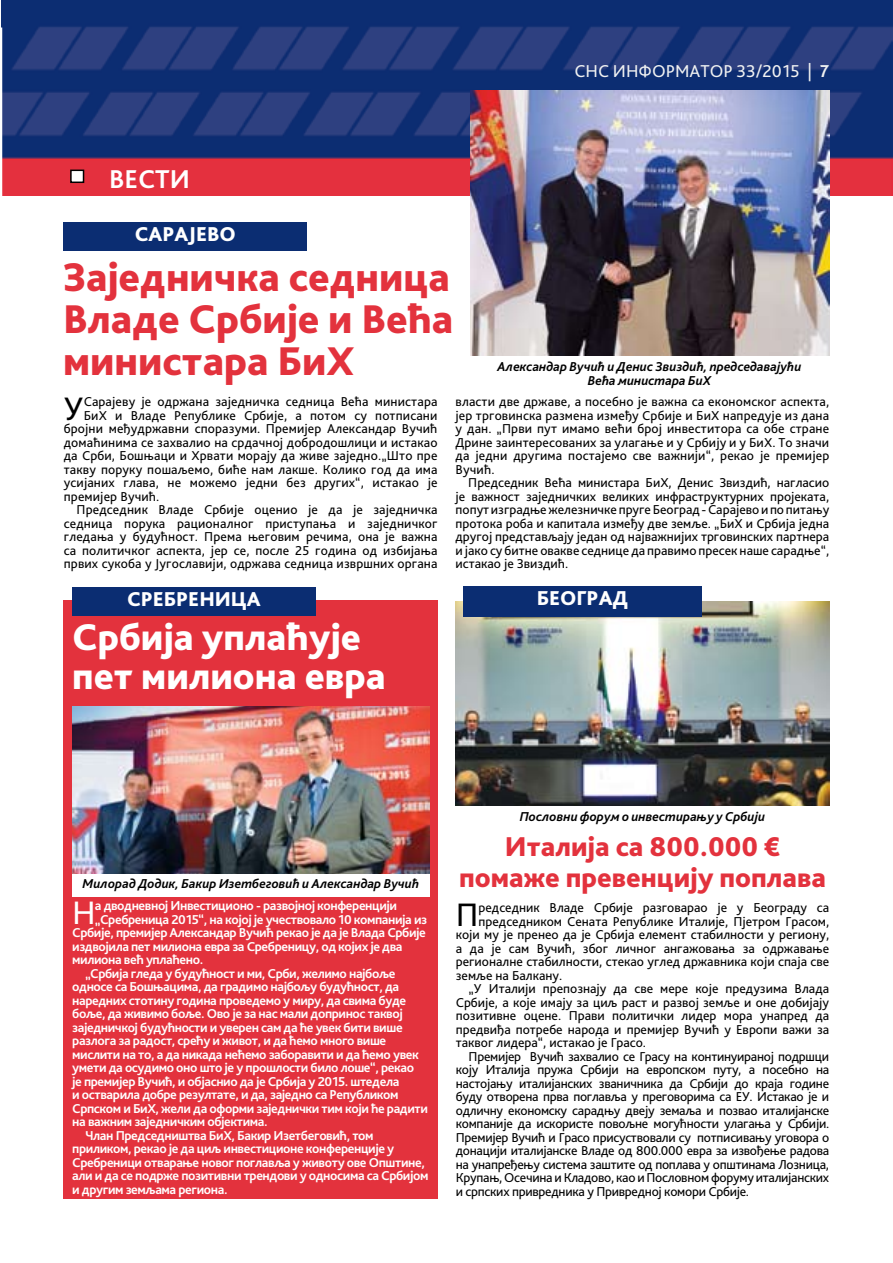
<style>
.page{position:relative;width:893px;height:1263px;background:#fff}
.page>*{position:absolute;margin:0;border:0;box-sizing:border-box;transform-origin:0 0}
.t1{font:800 42px/42px "Bliss Pro";color:#e3323d;text-align:justify}
.t2{font:800 39px/39px "Bliss Pro";color:#fff}
.t3{font:34.05px "Bliss Pro";color:#000}
.t4{font:34.05px "Bliss Pro";color:#fff}
.t5{font:800 28.5px/30px "Bliss Pro";color:#e3323d;text-align:center}
.t6{font:700 27px "Bliss Pro";color:#fff}
.t7{font:800 21px "Bliss Pro";color:#fff}
.t8{font:18px "Bliss Pro";color:#f0f1f1}
.t9{font:13.5px/13.5px "Bliss Pro";color:#000;text-align:justify}
.t10{font:700 13.5px "Bliss Pro";letter-spacing:-.03em;color:#fff}
.t11{font:13.5px "Bliss Pro";letter-spacing:-.02em;color:#000}
.t12{font:italic 700 13.5px/13.5px "Bliss Pro";color:#000;text-align:center}
.s1{font-weight:700}
</style>
<div class="page">
<div style="left:64px;top:601px;width:374px;height:598px;background:#e3323d"></div>
<img style="left:1px;top:0;width:892px;height:196px">
<div style="left:71px;top:170px;width:13px;height:12px;background:#fff"></div>
<div style="left:70px;top:170px;width:14px;height:13px;border:2px solid #000"></div>
<img style="left:456px;top:602px;width:373px;height:204px">
<img style="left:471px;top:90px;width:358px;height:265px">
<img style="left:72px;top:707px;width:357px;height:167px">
<div style="left:64px;top:222px;width:243px;height:29px;background:#0b2d72"></div>
<div style="left:463px;top:586px;width:239px;height:31px;background:#0b2d72"></div>
<div style="left:72px;top:587px;width:243px;height:28px;background:#0b2d72"></div>
<div style="left:72px;top:874px;width:357px;height:23px;background:#fff"></div>
<svg style="left:1px;top:28px;width:1px;height:168px"></svg>
<h3 class="t6" style="left:109px;top:163px;width:82px">ВЕСТИ</h3>
<h3 class="t7" style="left:135px;top:221px;width:28px">Сарајево</h3>
<h1 class="t1" style="left:63px;top:255px;width:392px">Заједничка седница Владе Србије и Већа министара БиХ</h1>
<h3 class="t8" style="left:575px;top:59px;width:256px">СНС ИНФОРМАТОР 33/2015 | <span class="s1">7</span></h3>
<p class="t12" style="left:497px;top:359px;width:306px">Александар Вучић и Денис Звиздић, председавајући<br>Већа министара БиХ</p>
<h3 class="t3" style="left:64px;top:387px;width:21px">У</h3>
<p class="t9" style="left:84px;top:394px;width:355px">Сарајеву je одржана заједничка седница Већа министара</p>
<p class="t9" style="left:84px;top:408px;width:355px">БиХ и Владе Републике Србије, а потом су потписани</p>
<p class="t9" style="left:64px;top:421px;width:375px">бројни међудржавни споразуми. Премијер Александар Вучић</p>
<p class="t9" style="left:64px;top:435px;width:375px">домаћинима се захвалио на срдачној добродошлици и истакао</p>
<p class="t9" style="left:64px;top:448px;width:375px">да Срби, Бошњаци и Хрвати морају да живе заједно.„Што пре</p>
<p class="t9" style="left:64px;top:462px;width:375px">такву поруку пошаљемо, биће нам лакше. Колико год да има</p>
<p class="t9" style="left:64px;top:475px;width:375px">усијаних глава, не можемо једни без других“, истакао је</p>
<p class="t9" style="left:64px;top:489px;width:97px">премијер Вучић.</p>
<p class="t9" style="left:77px;top:502px;width:362px">Председник Владе Србије оценио је да је заједничка</p>
<p class="t9" style="left:64px;top:516px;width:375px">седница порука рационалног приступања и заједничког</p>
<p class="t9" style="left:64px;top:529px;width:375px">гледања у будућност. Према његовим речима, она је важна</p>
<p class="t9" style="left:64px;top:543px;width:375px">са политичког аспекта, јер се, после 25 година од избијања</p>
<p class="t9" style="left:64px;top:556px;width:375px">првих сукоба у Југославији, одржава седница извршних органа</p>
<p class="t9" style="left:456px;top:394px;width:375px">власти две државе, а посебно је важна са економског аспекта, јер трговинска размена између Србије и БиХ напредује из дана у дан. „Први пут имамо већи број инвеститора са обе стране Дрине заинтересованих за улагање и у Србију и у БиХ. То значи да једни другима постајемо све важнији“, рекао је премијер Вучић.</p>
<p class="t9" style="left:456px;top:475px;width:375px;text-indent:13px">Председник Већа министара БиХ, Денис Звиздић, нагласио је важност заједничких великих инфраструктурних пројеката, попут изградње железничке пруге Београд - Сарајево и по питању протока роба и капитала између две земље. „БиХ и Србија једна другој представљају један од најважнијих трговинских партнера и јако су битне овакве седнице да правимо пресек наше сарадње“, истакао је Звиздић.</p>
<h3 class="t7" style="left:127px;top:586px;width:28px">Сребрени</h3>
<h3 class="t7" style="left:231px;top:586px;width:28px">ца</h3>
<h3 class="t7" style="left:537px;top:585px;width:27px">Београд</h3>
<h2 class="t2" style="left:72px;top:617px;width:315px">Србија уплаћује пет милиона евра</h2>
<p class="t12" style="left:82px;top:876px;width:338px">Милорад Додик, Бакир Изетбеговић и Александар Вучић</p>
<h3 class="t4" style="left:72px;top:891px;width:25px">Н</h3>
<p class="t10" style="left:95px;top:897px;width:304px">а дводневној Инвестиционо - развојној конференцији</p>
<p class="t10" style="left:95px;top:911px;width:334px">„Сребреница 2015“, на којој је учествовало 10 компанија из</p>
<p class="t10" style="left:72px;top:924px;width:355px">Србије, премијер Александар Вучић рекао је да је Влада Србије</p>
<p class="t10" style="left:72px;top:938px;width:332px">издвојила пет милиона евра за Сребреницу, од којих је два</p>
<p class="t10" style="left:72px;top:951px;width:132px">милиона већ уплаћено.</p>
<p class="t10" style="left:85px;top:965px;width:312px">„Србија гледа у будућност и ми, Срби, желимо најбоље</p>
<p class="t10" style="left:72px;top:978px;width:328px">односе са Бошњацима, да градимо најбољу будућност, да</p>
<p class="t10" style="left:72px;top:992px;width:335px">наредних стотину година проведемо у миру, да свима буде</p>
<p class="t10" style="left:72px;top:1005px;width:332px">боље, да живимо боље. Ово је за нас мали допринос таквој</p>
<p class="t10" style="left:72px;top:1019px;width:332px">заједничкој будућности и уверен сам да ће увек бити више</p>
<p class="t10" style="left:72px;top:1032px;width:315px">разлога за радост, срећу и живот, и да ћемо много више</p>
<p class="t10" style="left:72px;top:1046px;width:348px">мислити на то, а да никада нећемо заборавити и да ћемо увек</p>
<p class="t10" style="left:72px;top:1059px;width:343px">умети да осудимо оно што је у прошлости било лоше“, рекао</p>
<p class="t10" style="left:72px;top:1073px;width:329px">је премијер Вучић, и објаснио да је Србија у 2015. штедела</p>
<p class="t10" style="left:72px;top:1086px;width:328px">и остварила добре резултате, и да, заједно са Републиком</p>
<p class="t10" style="left:72px;top:1100px;width:357px">Српском и БиХ, жели да оформи заједнички тим који ће радити</p>
<p class="t10" style="left:72px;top:1113px;width:197px">на важним заједничким објектима.</p>
<p class="t10" style="left:85px;top:1127px;width:290px">Члан Председништва БиХ, Бакир Изетбеговић, том</p>
<p class="t10" style="left:72px;top:1140px;width:323px">приликом, рекао је да циљ инвестиционе конференције у</p>
<p class="t10" style="left:72px;top:1154px;width:354px">Сребреници отварање новог поглавља у животу ове Општине,</p>
<p class="t10" style="left:72px;top:1167px;width:358px">али и да се подрже позитивни трендови у односима са Србијом</p>
<p class="t10" style="left:72px;top:1181px;width:157px">и другим земљама региона.</p>
<p class="t12" style="left:520px;top:809px;width:247px">Пословни форум о инвестирању у Србији</p>
<h3 class="t5" style="left:459px;top:831px;width:368px">Италија са 800.000 € помаже превенцију поплава</h3>
<h3 class="t3" style="left:456px;top:893px;width:24px">П</h3>
<p class="t9" style="left:479px;top:900px;width:352px">редседник Владе Србије разговарао је у Београду са</p>
<p class="t9" style="left:479px;top:914px;width:352px">председником Сената Републике Италије, Пјетром Грасом,</p>
<p class="t9" style="left:456px;top:927px;width:375px">који му је пренео да је Србија елемент стабилности у региону,</p>
<p class="t9" style="left:456px;top:941px;width:375px">а да је сам Вучић, због личног ангажовања за одржавање</p>
<p class="t9" style="left:456px;top:954px;width:375px">регионалне стабилности, стекао углед државника који спаја све</p>
<p class="t9" style="left:456px;top:968px;width:108px">земље на Балкану.</p>
<p class="t9" style="left:469px;top:981px;width:362px">„У Италији препознају да све мере које предузима Влада</p>
<p class="t9" style="left:456px;top:995px;width:375px">Србије, а које имају за циљ раст и развој земље и оне добијају</p>
<p class="t9" style="left:456px;top:1008px;width:375px">позитивне оцене. Прави политички лидер мора унапред да</p>
<p class="t9" style="left:456px;top:1022px;width:375px">предвиђа потребе народа и премијер Вучић у Европи важи за</p>
<p class="t9" style="left:456px;top:1035px;width:192px">таквог лидера“, истакао је Грасо.</p>
<p class="t11" style="left:469px;top:1048px;width:362px">Премијер Вучић захвалио се Грасу на континуираној подршци</p>
<p class="t11" style="left:456px;top:1061px;width:375px">коју Италија пружа Србији на европском путу, а посебно на</p>
<p class="t11" style="left:456px;top:1075px;width:375px">настојању италијанских званичника да Србији до краја године</p>
<p class="t11" style="left:456px;top:1088px;width:375px">буду отворена прва поглавља у преговорима са ЕУ. Истакао је и</p>
<p class="t11" style="left:456px;top:1102px;width:375px">одличну економску сарадњу двеју земаља и позвао италијанске</p>
<p class="t11" style="left:456px;top:1115px;width:375px">компаније да искористе повољне могућности улагања у Србији.</p>
<p class="t11" style="left:456px;top:1129px;width:375px">Премијер Вучић и Грасо присуствовали су потписивању уговора о</p>
<p class="t11" style="left:456px;top:1142px;width:375px">донацији италијанске Владе од 800.000 евра за извођење радова</p>
<p class="t11" style="left:456px;top:1156px;width:375px">на унапређењу система заштите од поплава у општинама Лозница,</p>
<p class="t11" style="left:456px;top:1169px;width:375px">Крупањ, Осечина и Кладово, као и Пословном форуму италијанских</p>
<p class="t11" style="left:456px;top:1183px;width:295px">и српских привредника у Привредној комори Србије.</p>
</div>
